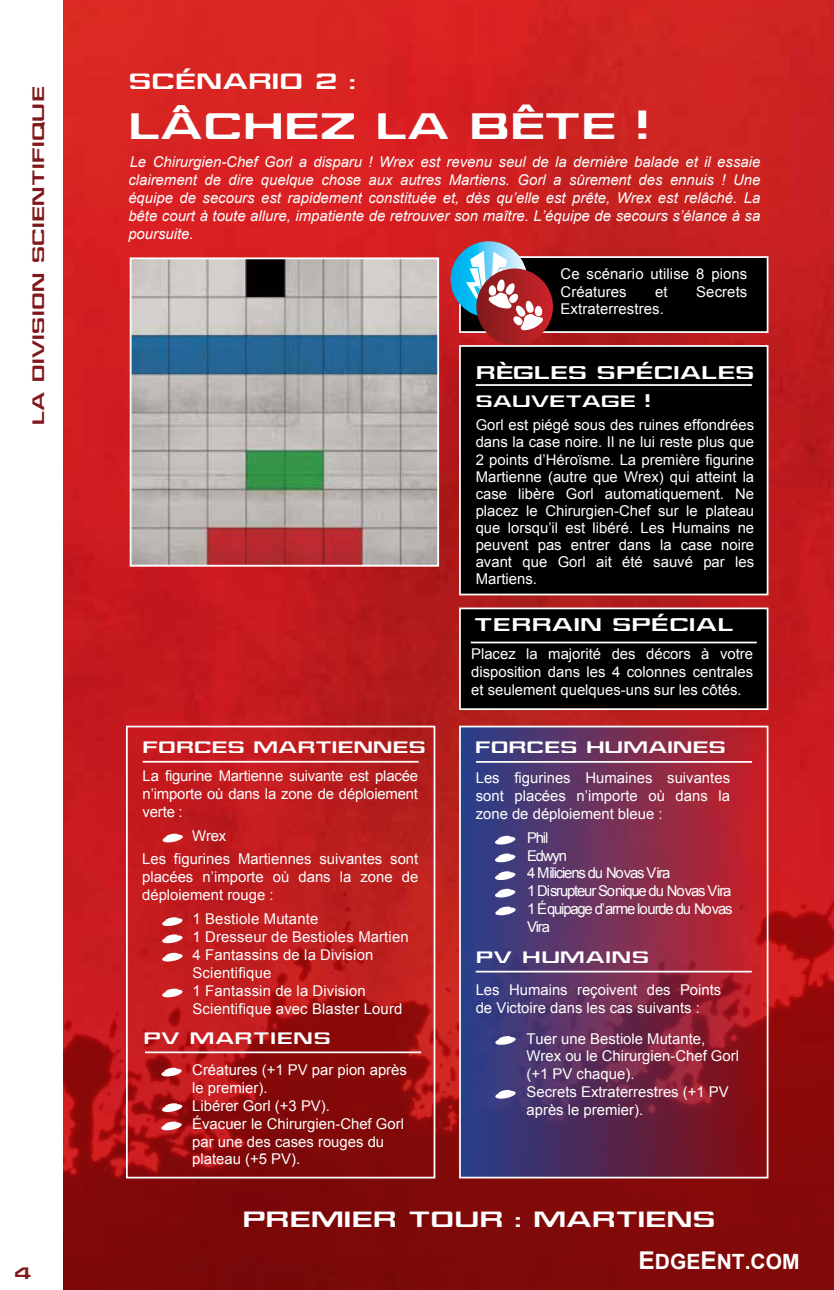
<style>
.page{position:relative;width:834px;height:1290px;background:#fff}
.page>*{position:absolute;margin:0;border:0;box-sizing:border-box;transform-origin:0 0}
.t1{font:35px "Jefferies Extended";color:#fff}
.t2{font:21px "Jefferies Extended";color:#fff}
.t3{font:700 21px "Arial";color:#fff}
.t4{font:17.5px "Jefferies Extended";letter-spacing:.015em;color:#fff}
.t5{font:15.75px "Jefferies Extended";color:#fff}
.t6{font:15.75px "Jefferies Extended";letter-spacing:.025em;color:#81181b}
.t7{font:15.75px "Jefferies Extended";letter-spacing:.045em;color:#fff}
.t8{font:14.88px/17.8px "Arial";color:#fff}
.t9{font:italic 14.88px/17.8px "Arial";color:#fff;text-align:justify}
.t10{font:14.88px/17.8px "Arial";letter-spacing:-.08em;color:#fff}
.s1{font-size:24.5px}
</style>
<div class="page">
<img style="left:63px;top:0;width:770px;height:57px">
<img style="left:63px;top:57px;width:770px;height:1233px">
<img style="left:133px;top:260px;width:303px;height:304px">
<div style="left:130px;top:257px;width:309px;height:310px;border:2px solid #fff"></div>
<hr style="left:143px;top:761px;width:275px;height:1px;background:#fff">
<hr style="left:145px;top:1051px;width:276px;height:2px;background:#fff">
<svg style="left:162px;top:833px;width:21px;height:10px"></svg>
<svg style="left:162px;top:917px;width:21px;height:9px"></svg>
<svg style="left:162px;top:934px;width:21px;height:10px"></svg>
<svg style="left:162px;top:988px;width:21px;height:10px"></svg>
<svg style="left:162px;top:952px;width:21px;height:10px"></svg>
<svg style="left:161px;top:1067px;width:21px;height:10px"></svg>
<svg style="left:161px;top:1121px;width:21px;height:10px"></svg>
<svg style="left:162px;top:1103px;width:20px;height:9px"></svg>
<div style="left:126px;top:726px;width:309px;height:452px;border:2px solid #fff"></div>
<svg style="left:462px;top:729px;width:303px;height:446px;background:#6e2c53"></svg>
<hr style="left:476px;top:761px;width:276px;height:2px;background:#fff">
<hr style="left:475px;top:971px;width:276px;height:1px;background:#fff">
<svg style="left:494px;top:835px;width:21px;height:10px"></svg>
<svg style="left:494px;top:853px;width:21px;height:10px"></svg>
<svg style="left:494px;top:871px;width:21px;height:9px"></svg>
<svg style="left:494px;top:888px;width:21px;height:10px"></svg>
<svg style="left:495px;top:906px;width:21px;height:10px"></svg>
<svg style="left:495px;top:1090px;width:21px;height:9px"></svg>
<svg style="left:495px;top:1036px;width:21px;height:9px"></svg>
<div style="left:459px;top:726px;width:309px;height:452px;border:2px solid #fff"></div>
<div style="left:460px;top:257px;width:307px;height:75px;background:#000"></div>
<div style="left:459px;top:256px;width:309px;height:77px;border:2px solid #fff"></div>
<svg style="left:450px;top:241px;width:77px;height:76px"></svg>
<svg style="left:476px;top:268px;width:77px;height:77px"></svg>
<svg style="left:466px;top:251px;width:79px;height:81px;background:#9e757d"></svg>
<div style="left:460px;top:346px;width:307px;height:248px;background:#000"></div>
<hr style="left:475px;top:384px;width:276px;height:2px;background:#fff">
<div style="left:459px;top:345px;width:309px;height:250px;border:2px solid #fff"></div>
<div style="left:460px;top:608px;width:307px;height:101px;background:#000"></div>
<hr style="left:470px;top:642px;width:286px;height:1px;background:#fff">
<div style="left:459px;top:607px;width:309px;height:103px;border:2px solid #fff"></div>
<p class="t6" style="left:27px;top:425px;width:340px;rotate:-90deg">LA DIVISION SCIENTIFIQUE</p>
<p class="t6" style="left:14px;top:1262px;width:19px">4</p>
<h2 class="t2" style="left:129px;top:66px;width:229px">SCÉNARIO 2 :</h2>
<h1 class="t1" style="left:129px;top:102px;width:522px">LÂCHEZ LA BÊTE !</h1>
<p class="t9" style="left:128px;top:154px;width:633px">Le Chirurgien-Chef Gorl a disparu ! Wrex est revenu seul de la dernière balade et il essaie clairement de dire quelque chose aux autres Martiens. Gorl a sûrement des ennuis ! Une équipe de secours est rapidement constituée et, dès qu’elle est prête, Wrex est relâché. La bête court à toute allure, impatiente de retrouver son maître. L’équipe de secours s’élance à sa poursuite.</p>
<p class="t8" style="left:560px;top:265px;width:188px">Ce scénario utilise 8 pions<br>Créatures</p>
<p class="t8" style="left:655px;top:283px;width:14px">et</p>
<p class="t8" style="left:696px;top:283px;width:53px">Secrets</p>
<p class="t8" style="left:560px;top:300px;width:105px">Extraterrestres.</p>
<p class="t4" style="left:475px;top:360px;width:280px">RÈGLES SPÉCIALES</p>
<p class="t5" style="left:475px;top:390px;width:176px">SAUVETAGE !</p>
<p class="t5" style="left:143px;top:736px;width:285px">FORCES MARTIENNES</p>
<p class="t8" style="left:143px;top:767px;width:277px;text-align:justify">La figurine Martienne suivante est placée n’importe où dans la zone de déploiement verte :</p>
<p class="t8" style="left:142px;top:824px;width:278px;line-height:23.1px;text-indent:50px">Wrex<br>Les figurines Martiennes suivantes sont</p>
<p class="t8" style="left:142px;top:868px;width:278px">placées n’importe où dans la zone de déploiement rouge :</p>
<p class="t8" style="left:192px;top:910px;width:218px">1 Bestiole Mutante<br>1 Dresseur de Bestioles Martien<br>4 Fantassins de la Division<br>Scientifique<br>1 Fantassin de la Division<br>Scientifique avec Blaster Lourd</p>
<p class="t7" style="left:143px;top:1027px;width:189px">PV MARTIENS</p>
<p class="t8" style="left:192px;top:1061px;width:216px">Créatures (+1 PV par pion après le premier).<br>Libérer Gorl (+3 PV).<br>Évacuer le Chirurgien-Chef Gorl par une des cases rouges du plateau (+5 PV).</p>
<p class="t8" style="left:475px;top:417px;width:280px;line-height:17.2px;text-align:justify">Gorl est piégé sous des ruines effondrées dans la case noire. Il ne lui reste plus que 2 points d’Héroïsme. La première figurine Martienne (autre que Wrex) qui atteint la case libère Gorl automatiquement. Ne placez le Chirurgien-Chef sur le plateau que lorsqu’il est libéré. Les Humains ne peuvent pas entrer dans la case noire avant que Gorl ait été sauvé par les Martiens.</p>
<p class="t4" style="left:474px;top:613px;width:260px">TERRAIN SPÉCIAL</p>
<p class="t8" style="left:471px;top:645px;width:283px;text-align:justify">Placez la majorité des décors à votre disposition dans les 4 colonnes centrales et seulement quelques-uns sur les côtés.</p>
<p class="t5" style="left:475px;top:736px;width:252px">FORCES HUMAINES</p>
<p class="t8" style="left:475px;top:769px;width:256px;text-align:justify">Les figurines Humaines suivantes sont placées n’importe où dans la zone de déploiement bleue :</p>
<p class="t10" style="left:527px;top:829px;width:207px">Phil<br>Edwyn<br>4 Miliciens du Novas Vira<br>1 Disrupteur Sonique du Novas Vira<br>1 Équipage d’arme lourde du Novas<br>Vira</p>
<p class="t7" style="left:475px;top:946px;width:175px">PV HUMAINS</p>
<p class="t8" style="left:475px;top:981px;width:247px">Les Humains reçoivent des Points de Victoire dans les cas suivants :</p>
<p class="t8" style="left:526px;top:1029px;width:214px">Tuer une Bestiole Mutante,<br>Wrex ou le Chirurgien-Chef Gorl (+1 PV chaque).<br>Secrets Extraterrestres (+1 PV après le premier).</p>
<h2 class="t2" style="left:242px;top:1205px;width:474px">PREMIER TOUR : MARTIENS</h2>
<h2 class="t3" style="left:638px;top:1248px;width:163px"><span class="s1">E</span>DGE<span class="s1">E</span>NT.COM</h2>
</div>
